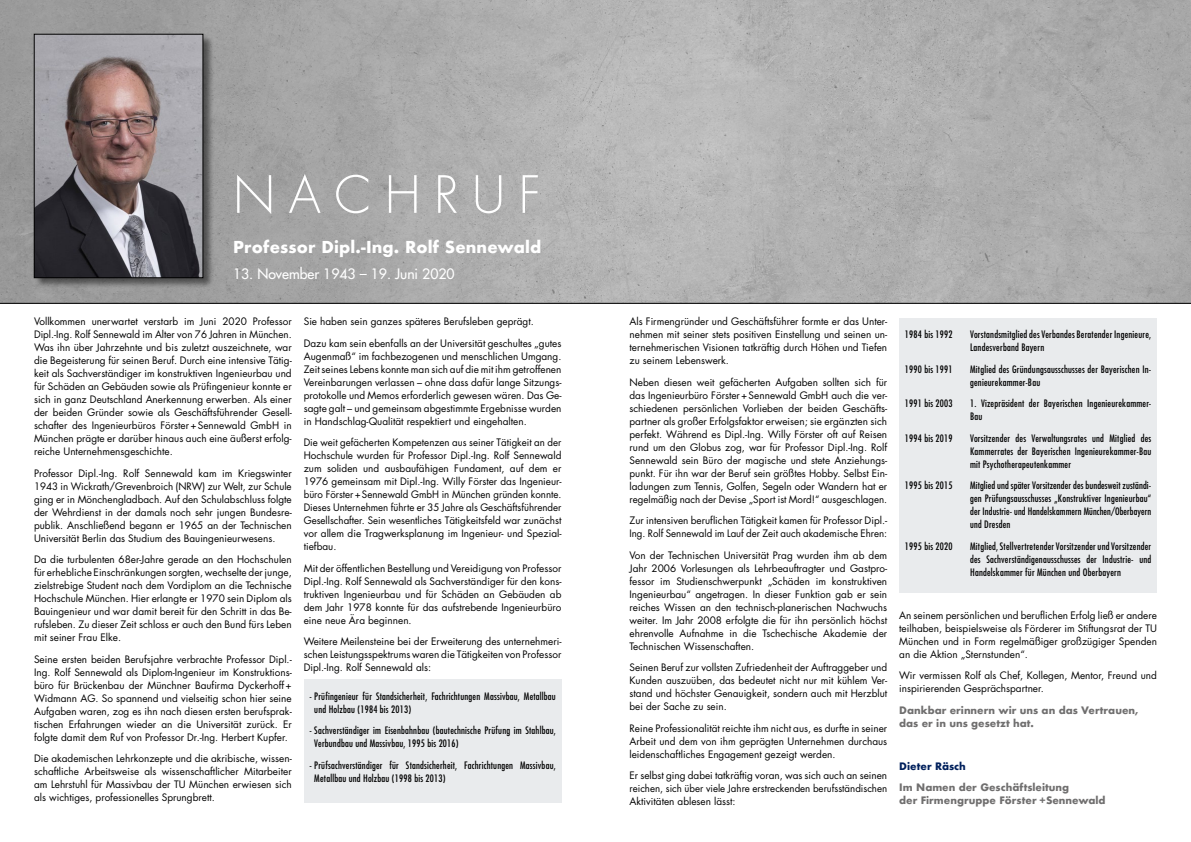
<style>
.page{position:relative;width:1191px;height:842px;background:#fff}
.page>*{position:absolute;margin:0;border:0;box-sizing:border-box;transform-origin:0 0}
.t1{font:300 50px "Futura";letter-spacing:.27em;color:#fff}
.t2{font:700 16px "Futura";letter-spacing:.01em;color:#fff}
.t3{font:14px "Futura";color:#fff}
.t4{font:10px/13px "Futura";color:#000;text-align:justify}
.t5{font:condensed 10px/13px "Futura";letter-spacing:.02em;color:#000}
.t6{font:700 10px/13px "Futura";color:#706f6f}
.t7{font:700 10px "Futura";color:#00205c}
</style>
<div class="page">
<div style="left:304px;top:679px;width:257px;height:124px;background:#e9ebed"></div>
<div style="left:899px;top:317px;width:258px;height:275px;background:#e9ebed"></div>
<img style="left:0;top:0;width:1191px;height:303px">
<div style="left:34px;top:34px;width:180px;height:255px;background:#000;opacity:.5"></div>
<img style="left:36px;top:36px;width:165px;height:240px">
<div style="left:34px;top:34px;width:169px;height:244px;border:1px solid #000"></div>
<hr style="left:0;top:303px;width:1191px;height:1px;background:#000">
<h1 class="t1" style="left:233px;top:163px;width:309px">NACHRUF</h1>
<h2 class="t2" style="left:233px;top:235px;width:310px">Professor Dipl.-Ing. Rolf Sennewald</h2>
<h3 class="t3" style="left:233px;top:264px;width:223px">13. November 1943 – 19. Juni 2020</h3>
<p class="t4" style="left:34px;top:315px;width:259px">Vollkommen unerwartet verstarb im Juni 2020 Professor Dipl.-Ing. Rolf Sennewald im Alter von 76 Jahren in München.<br>Was ihn über Jahrzehnte und bis zuletzt auszeichnete, war die Begeisterung für seinen Beruf. Durch eine intensive Tätig&shy;keit als Sachverständiger im konstruktiven Ingenieurbau und für Schäden an Gebäuden sowie als Prüfingenieur konnte er sich in ganz Deutschland Anerkennung erwerben. Als einer der beiden Gründer sowie als Geschäftsführender Gesell&shy;schafter des Ingenieurbüros Förster+Sennewald GmbH in München prägte er darüber hinaus auch eine äußerst erfolg&shy;reiche Unternehmensgeschichte.</p>
<p class="t4" style="left:34px;top:466px;width:259px">Professor Dipl.-Ing. Rolf Sennewald kam im Kriegswinter 1943 in Wickrath/Grevenbroich (NRW) zur Welt, zur Schule ging er in Mönchengladbach. Auf den Schulabschluss folgte der Wehrdienst in der damals noch sehr jungen Bundesre&shy;publik. Anschließend begann er 1965 an der Technischen Universität Berlin das Studium des Bauingenieurwesens.</p>
<p class="t4" style="left:34px;top:553px;width:259px">Da die turbulenten 68er-Jahre gerade an den Hochschulen für erhebliche Einschränkungen sorgten, wechselte der junge, zielstrebige Student nach dem Vordiplom an die Technische Hochschule München. Hier erlangte er 1970 sein Diplom als Bauingenieur und war damit bereit für den Schritt in das Be&shy;rufsleben. Zu dieser Zeit schloss er auch den Bund fürs Leben mit seiner Frau Elke.</p>
<p class="t4" style="left:34px;top:652px;width:259px">Seine ersten beiden Berufsjahre verbrachte Professor Dipl.- Ing. Rolf Sennewald als Diplom-Ingenieur im Konstruktions&shy;büro für Brückenbau der Münchner Baufirma Dyckerhoff+ Widmann AG. So spannend und vielseitig schon hier seine Aufgaben waren, zog es ihn nach diesen ersten berufsprak&shy;tischen Erfahrungen wieder an die Universität zurück. Er folgte damit dem Ruf von Professor Dr.-Ing. Herbert Kupfer.</p>
<p class="t4" style="left:34px;top:752px;width:259px">Die akademischen Lehrkonzepte und die akribische, wissen&shy;schaftliche Arbeitsweise als wissenschaftlicher Mitarbeiter am Lehrstuhl für Massivbau der TU München erwiesen sich als wichtiges, professionelles Sprungbrett.</p>
<p class="t4" style="left:304px;top:311px;width:259px;line-height:21.5px">Sie haben sein ganzes späteres Berufsleben geprägt.<br>Dazu kam sein ebenfalls an der Universität geschultes „gutes</p>
<p class="t4" style="left:304px;top:349px;width:259px">Augenmaß“ im fachbezogenen und menschlichen Umgang.<br>Zeit seines Lebens konnte man sich auf die mit ihm getroffenen Vereinbarungen verlassen – ohne dass dafür lange Sitzungs&shy;protokolle und Memos erforderlich gewesen wären. Das Ge&shy;sagte galt – und gemeinsam abgestimmte Ergebnisse wurden in Handschlag-Qualität respektiert und eingehalten.</p>
<p class="t4" style="left:304px;top:436px;width:259px">Die weit gefächerten Kompetenzen aus seiner Tätigkeit an der Hochschule wurden für Professor Dipl.-Ing. Rolf Sennewald zum soliden und ausbaufähigen Fundament, auf dem er 1976 gemeinsam mit Dipl.-Ing. Willy Förster das Ingenieur&shy;büro Förster+Sennewald GmbH in München gründen konnte.<br>Dieses Unternehmen führte er 35 Jahre als Geschäftsführender Gesellschafter. Sein wesentliches Tätigkeitsfeld war zunächst vor allem die Tragwerksplanung im Ingenieur- und Spezial&shy;tiefbau.</p>
<p class="t4" style="left:304px;top:562px;width:259px">Mit der öffentlichen Bestellung und Vereidigung von Professor Dipl.-Ing. Rolf Sennewald als Sachverständiger für den kons&shy;truktiven Ingenieurbau und für Schäden an Gebäuden ab dem Jahr 1978 konnte für das aufstrebende Ingenieurbüro eine neue Ära beginnen.</p>
<p class="t4" style="left:304px;top:635px;width:259px">Weitere Meilensteine bei der Erweiterung des unternehmeri&shy;schen Leistungsspektrums waren die Tätigkeiten von Professor Dipl.-Ing. Rolf Sennewald als:</p>
<p class="t5" style="left:314px;top:689px;width:243px;text-indent:-5px">- Prüfingenieur für Standsicherheit, Fachrichtungen Massivbau, Metallbau und Holzbau (1984 bis 2013)</p>
<p class="t5" style="left:314px;top:724px;width:243px;text-indent:-5px">- Sachverständiger im Eisenbahnbau (bautechnische Prüfung im Stahlbau,<br>Verbundbau und Massivbau, 1995 bis 2016)</p>
<p class="t5" style="left:314px;top:758px;width:243px;text-indent:-5px">- Prüfsachverständiger für Standsicherheit, Fachrichtungen Massivbau,<br>Metallbau und Holzbau (1998 bis 2013)</p>
<p class="t4" style="left:629px;top:315px;width:259px">Als Firmengründer und Geschäftsführer formte er das Unter&shy;nehmen mit seiner stets positiven Einstellung und seinen un&shy;ternehmerischen Visionen tatkräftig durch Höhen und Tiefen zu seinem Lebenswerk.</p>
<p class="t4" style="left:629px;top:375px;width:259px">Neben diesen weit gefächerten Aufgaben sollten sich für das Ingenieurbüro Förster+Sennewald GmbH auch die ver&shy;schiedenen persönlichen Vorlieben der beiden Geschäfts&shy;partner als großer Erfolgsfaktor erweisen; sie ergänzten sich perfekt. Während es Dipl.-Ing. Willy Förster oft auf Reisen rund um den Globus zog, war für Professor Dipl.-Ing. Rolf Sennewald sein Büro der magische und stete Anziehungs&shy;punkt. Für ihn war der Beruf sein größtes Hobby. Selbst Ein&shy;ladungen zum Tennis, Golfen, Segeln oder Wandern hat er regelmäßig nach der Devise „Sport ist Mord!“ ausgeschlagen.</p>
<p class="t4" style="left:629px;top:514px;width:259px">Zur intensiven beruflichen Tätigkeit kamen für Professor Dipl.-<br>Ing. Rolf Sennewald im Lauf der Zeit auch akademische Ehren:</p>
<p class="t4" style="left:629px;top:549px;width:259px">Von der Technischen Universität Prag wurden ihm ab dem Jahr 2006 Vorlesungen als Lehrbeauftragter und Gastpro&shy;fessor im Studienschwerpunkt „Schäden im konstruktiven Ingenieurbau“ angetragen. In dieser Funktion gab er sein reiches Wissen an den technisch-planerischen Nachwuchs weiter. Im Jahr 2008 erfolgte die für ihn persönlich höchst ehrenvolle Aufnahme in die Tschechische Akademie der Technischen Wissenschaften.</p>
<p class="t4" style="left:629px;top:661px;width:259px">Seinen Beruf zur vollsten Zufriedenheit der Auftraggeber und Kunden auszuüben, das bedeutet nicht nur mit kühlem Ver&shy;stand und höchster Genauigkeit, sondern auch mit Herzblut bei der Sache zu sein.</p>
<p class="t4" style="left:629px;top:722px;width:259px">Reine Professionalität reichte ihm nicht aus, es durfte in seiner Arbeit und dem von ihm geprägten Unternehmen durchaus leidenschaftliches Engagement gezeigt werden.</p>
<p class="t4" style="left:629px;top:769px;width:259px">Er selbst ging dabei tatkräftig voran, was sich auch an seinen reichen, sich über viele Jahre erstreckenden berufsständischen Aktivitäten ablesen lässt:</p>
<p class="t5" style="left:905px;top:328px;width:49px">1984 bis 1992</p>
<p class="t5" style="left:970px;top:328px;width:183px">Vorstandsmitglied des Verbandes Beratender Ingenieure,<br>Landesverband Bayern</p>
<p class="t5" style="left:905px;top:362px;width:49px">1990 bis 1991</p>
<p class="t5" style="left:970px;top:362px;width:183px">Mitglied des Gründungsausschusses der Bayerischen In&shy;genieurekammer-Bau</p>
<p class="t5" style="left:905px;top:397px;width:49px">1991 bis 2003</p>
<p class="t5" style="left:970px;top:397px;width:183px">1. Vizepräsident der Bayerischen Ingenieurekammer-<br>Bau</p>
<p class="t5" style="left:905px;top:431px;width:49px">1994 bis 2019</p>
<p class="t5" style="left:970px;top:431px;width:183px;text-align:justify">Vorsitzender des Verwaltungsrates und Mitglied des Kammerrates der Bayerischen Ingenieurekammer-Bau mit Psychotherapeutenkammer</p>
<p class="t5" style="left:905px;top:479px;width:49px">1995 bis 2015</p>
<p class="t5" style="left:970px;top:479px;width:183px;text-align:justify">Mitglied und später Vorsitzender des bundesweit zuständi&shy;gen Prüfungsausschusses „Konstruktiver Ingenieurbau“ der Industrie- und Handelskammern München/Oberbayern und Dresden</p>
<p class="t5" style="left:905px;top:539px;width:49px">1995 bis 2020</p>
<p class="t5" style="left:970px;top:539px;width:183px;text-align:justify">Mitglied, Stellvertretender Vorsitzender und Vorsitzender des Sachverständigenausschusses der Industrie- und Handelskammer für München und Oberbayern</p>
<p class="t4" style="left:899px;top:609px;width:259px">An seinem persönlichen und beruflichen Erfolg ließ er andere teilhaben, beispielsweise als Förderer im Stiftungsrat der TU München und in Form regelmäßiger großzügiger Spenden an die Aktion „Sternstunden“.</p>
<p class="t4" style="left:899px;top:669px;width:259px">Wir vermissen Rolf als Chef, Kollegen, Mentor, Freund und inspirierenden Gesprächspartner.</p>
<p class="t6" style="left:899px;top:704px;width:241px">Dankbar erinnern wir uns an das Vertrauen, das er in uns gesetzt hat.</p>
<p class="t7" style="left:899px;top:759px;width:68px">Dieter Räsch</p>
<p class="t6" style="left:899px;top:781px;width:208px">Im Namen der Geschäftsleitung<br>der Firmengruppe Förster +Sennewald</p>
</div>
